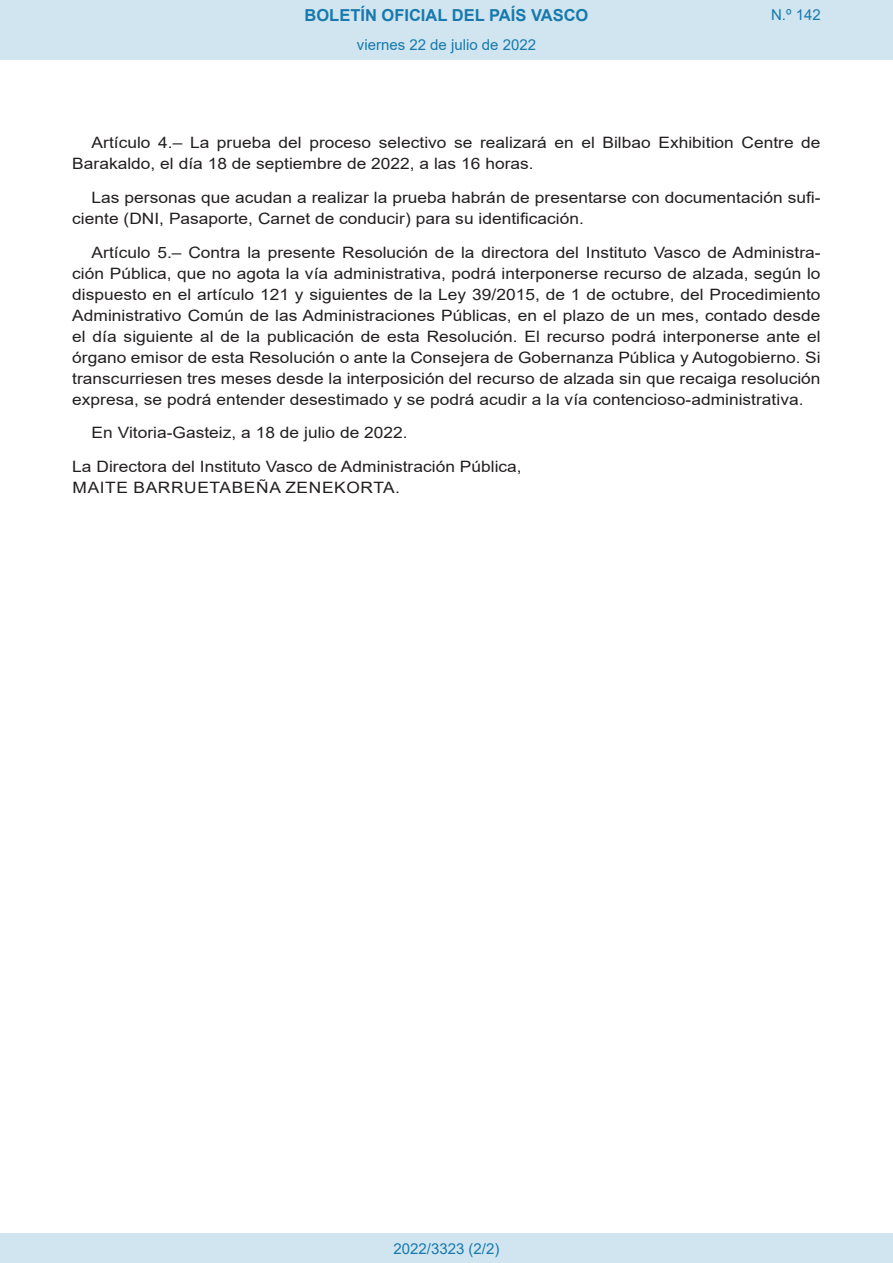
<style>
.page{position:relative;width:893px;height:1263px;background:#fff}
.page>*{position:absolute;margin:0;border:0;box-sizing:border-box;transform-origin:0 0}
.t1{font:700 16.5px "Arial";color:#1879ad}
.BOPVDetalle{font:15.6px/21px "Arial";color:#231f20;scale:1.11 1}
.BOPVFirmaPuesto{font:15.6px "Arial";color:#231f20;scale:1.11 1}
.BOPVFirmaLugFec{font:15.6px "Arial";color:#231f20;scale:1.11 1}
.BOPVFirmaNombre{font:15.6px "Arial";letter-spacing:.035em;color:#231f20;scale:1.11 1}
.Paginacion_Centro{font:15px "Arial";color:#1879ad}
</style>
<div class="page">
<div style="left:0;top:0;width:893px;height:60px;background:#d0e5f0"></div>
<div style="left:0;top:1233px;width:893px;height:30px;background:#d0e5f0"></div>
<p class="t1" style="left:305px;top:3px;width:285px">BOLETÍN OFICIAL DEL PAÍS VASCO</p>
<p class="Paginacion_Centro" style="left:357px;top:35px;width:181px">viernes 22 de julio de 2022</p>
<p class="Paginacion_Centro" style="left:771px;top:5px;width:51px">N.º 142</p>
<p class="BOPVDetalle" style="left:72px;top:132px;width:676px;text-indent:19px">Artículo 4.– La prueba del proceso selectivo se realizará en el Bilbao Exhibition Centre de<br>Barakaldo, el día 18 de septiembre de 2022, a las 16 horas.</p>
<p class="BOPVDetalle" style="left:72px;top:187px;width:676px;text-indent:19px">Las personas que acudan a realizar la prueba habrán de presentarse con documentación sufi&shy;ciente (DNI, Pasaporte, Carnet de conducir) para su identificación.</p>
<p class="BOPVDetalle" style="left:72px;top:242px;width:676px;text-align:justify;text-indent:19px">Artículo 5.– Contra la presente Resolución de la directora del Instituto Vasco de Administra&shy;ción Pública, que no agota la vía administrativa, podrá interponerse recurso de alzada, según lo dispuesto en el artículo 121 y siguientes de la Ley 39/2015, de 1 de octubre, del Procedimiento Administrativo Común de las Administraciones Públicas, en el plazo de un mes, contado desde el día siguiente al de la publicación de esta Resolución. El recurso podrá interponerse ante el órgano emisor de esta Resolución o ante la Consejera de Gobernanza Pública y Autogobierno. Si transcurriesen tres meses desde la interposición del recurso de alzada sin que recaiga resolución expresa, se podrá entender desestimado y se podrá acudir a la vía contencioso-administrativa.</p>
<p class="BOPVFirmaLugFec" style="left:92px;top:422px;width:286px">En Vitoria-Gasteiz, a 18 de julio de 2022.</p>
<p class="BOPVFirmaPuesto" style="left:72px;top:456px;width:406px">La Directora del Instituto Vasco de Administración Pública,</p>
<p class="BOPVFirmaNombre" style="left:73px;top:477px;width:296px">MAITE BARRUETABEÑA ZENEKORTA.</p>
<p class="Paginacion_Centro" style="left:393px;top:1238px;width:107px">2022/3323 (2/2)</p>
</div>
